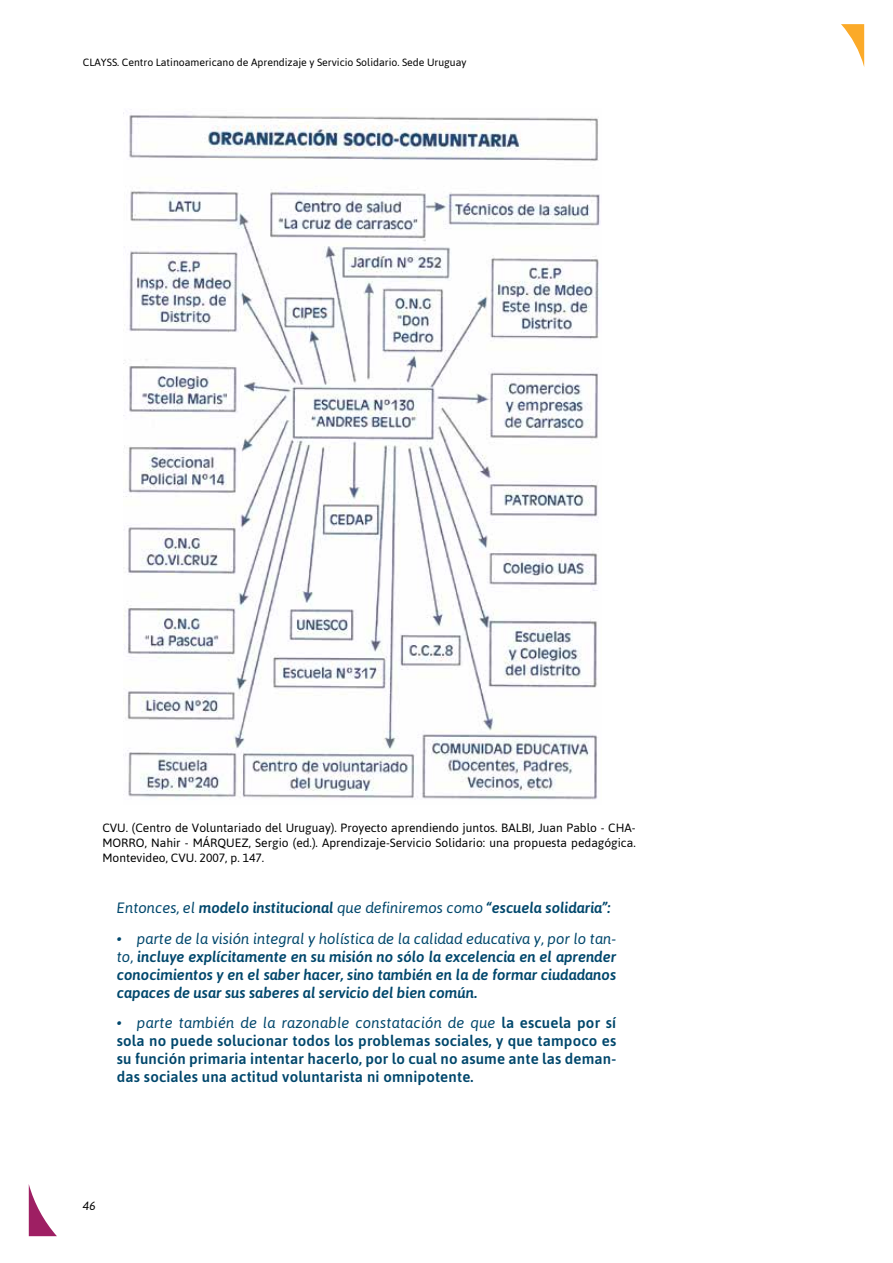
<style>
.page{position:relative;width:893px;height:1263px;background:#fff}
.page>*{position:absolute;margin:0;border:0;box-sizing:border-box;transform-origin:0 0}
.t1{font:italic 500 15px/18px "Asap";letter-spacing:-.005em;color:#00476c;text-align:justify}
.t2{font:500 15px/18px "Asap";letter-spacing:.01em;color:#00476c;text-align:justify}
.t3{font:12px/15px "Asap";color:#000;text-align:justify}
.t4{font:italic 12px "Asap";color:#000}
.t5{font:10.5px "Asap";color:#000}
.s1{font-weight:400}
.s2{font-weight:400;font-style:italic}
</style>
<div class="page">
<svg style="left:29px;top:1185px;width:28px;height:51px"></svg>
<svg style="left:841px;top:24px;width:23px;height:42px"></svg>
<img style="left:124px;top:115px;width:476px;height:685px">
<p class="t5" style="left:83px;top:55px;width:385px">CLAYSS. Centro Latinoamericano de Aprendizaje y Servicio Solidario. Sede Uruguay</p>
<p class="t3" style="left:102px;top:820px;width:535px">CVU. (Centro de Voluntariado del Uruguay). Proyecto aprendiendo juntos. BALBI, Juan Pablo - CHA-MORRO, Nahir - MÁRQUEZ, Sergio (ed.). Aprendizaje-Servicio Solidario: una propuesta pedagógica.<br>Montevideo, CVU. 2007, p. 147.</p>
<p class="t1" style="left:117px;top:898px;width:495px"><span class="s1">Entonces, el</span> modelo institucional <span class="s1">que definiremos como</span> “escuela solidaria”:</p>
<p class="t1" style="left:117px;top:929px;width:501px"><span class="s1">• parte de la visión integral y holística de la calidad educativa y, por lo tan&shy;to,</span> incluye explícitamente en su misión no sólo la excelencia en el aprender conocimientos y en el saber hacer, sino también en la de formar ciudadanos capaces de usar sus saberes al servicio del bien común.</p>
<p class="t2" style="left:117px;top:1013px;width:501px"><span class="s2">• parte también de la razonable constatación de que</span> la escuela por sí sola no puede solucionar todos los problemas sociales, y que tampoco es su función primaria intentar hacerlo, por lo cual no asume ante las deman&shy;das sociales una actitud voluntarista ni omnipotente.</p>
<p class="t4" style="left:83px;top:1198px;width:14px">46</p>
</div>
